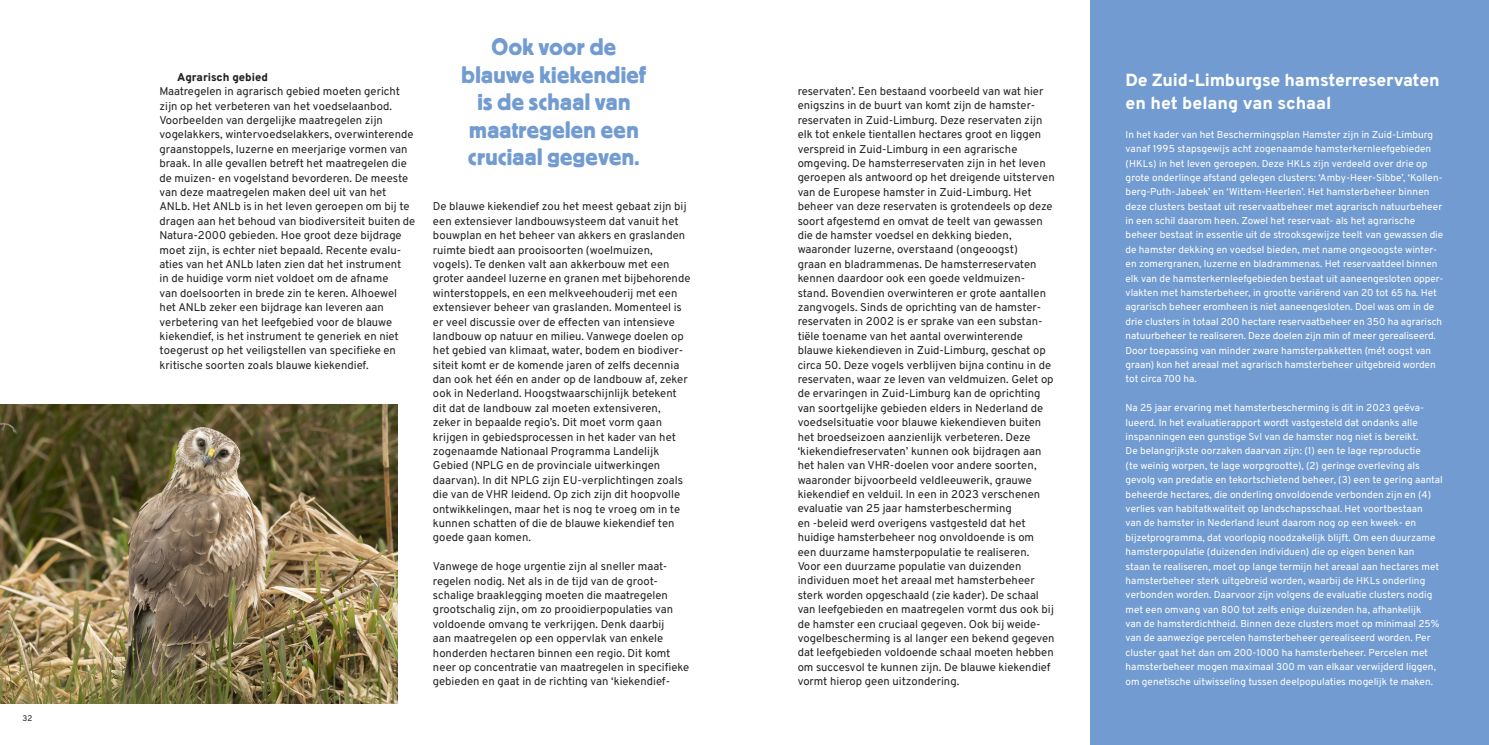
<style>
.page{position:relative;width:1489px;height:745px;background:#fff}
.page>*{position:absolute;margin:0;border:0;box-sizing:border-box;transform-origin:0 0}
.t1{font:23.75px/27.5px "Block BE";letter-spacing:.015em;color:#729cd1;text-align:center}
.t2{font:800 17.5px/22.5px "Overpass";letter-spacing:-.01em;color:#fff}
.t3{font:11.25px/14.4px "Overpass";color:#231f20}
.t4{font:800 11.25px "Overpass";color:#231f20}
.t5{font:10px/14.4px "Overpass";color:#fff}
.t6{font:8.12px "Overpass";color:#231f20}
</style>
<div class="page">
<div style="left:1090px;top:0;width:398px;height:744px;background:#729cd1"></div>
<img style="left:0;top:404px;width:397px;height:298px">
<p class="t6" style="left:23px;top:711px;width:11px">32</p>
<p class="t4" style="left:177px;top:68px;width:92px">Agrarisch gebied</p>
<p class="t3" style="left:159px;top:84px;width:257px">Maatregelen in agrarisch gebied moeten gericht zijn op het verbeteren van het voedselaanbod.<br>Voorbeelden van dergelijke maatregelen zijn vogelakkers, wintervoedselakkers, overwinterende graanstoppels, luzerne en meerjarige vormen van braak. In alle gevallen betreft het maatregelen die de muizen- en vogelstand bevorderen. De meeste van deze maatregelen maken deel uit van het ANLb. Het ANLb is in het leven geroepen om bij te dragen aan het behoud van biodiversiteit buiten de Natura-2000 gebieden. Hoe groot deze bijdrage moet zijn, is echter niet bepaald. Recente evalu&shy;aties van het ANLb laten zien dat het instrument<br>in de huidige vorm niet voldoet om de afname<br>van doelsoorten in brede zin te keren. Alhoewel het ANLb zeker een bijdrage kan leveren aan verbetering van het leefgebied voor de blauwe kiekendief, is het instrument te generiek en niet toegerust op het veiligstellen van specifieke en kritische soorten zoals blauwe kiekendief.</p>
<p class="t1" style="left:461px;top:32px;width:186px">Ook voor de blauwe kiekendief is de schaal van maatregelen een cruciaal gegeven.</p>
<p class="t3" style="left:433px;top:199px;width:259px">De blauwe kiekendief zou het meest gebaat zijn bij een extensiever landbouwsysteem dat vanuit het bouwplan en het beheer van akkers en graslanden ruimte biedt aan prooisoorten (woelmuizen, vogels). Te denken valt aan akkerbouw met een groter aandeel luzerne en granen met bijbehorende winterstoppels, en een melkveehouderij met een extensiever beheer van graslanden. Momenteel is er veel discussie over de effecten van intensieve landbouw op natuur en milieu. Vanwege doelen op het gebied van klimaat, water, bodem en biodiver&shy;siteit komt er de komende jaren of zelfs decennia dan ook het één en ander op de landbouw af, zeker ook in Nederland. Hoogstwaarschijnlijk betekent dit dat de landbouw zal moeten extensiveren, zeker in bepaalde regio’s. Dit moet vorm gaan krijgen in gebiedsprocessen in het kader van het zogenaamde Nationaal Programma Landelijk Gebied (NPLG en de provinciale uitwerkingen daarvan). In dit NPLG zijn EU-verplichtingen zoals die van de VHR leidend. Op zich zijn dit hoopvolle ontwikkelingen, maar het is nog te vroeg om in te kunnen schatten of die de blauwe kiekendief ten goede gaan komen.</p>
<p class="t3" style="left:433px;top:558px;width:258px">Vanwege de hoge urgentie zijn al sneller maat&shy;regelen nodig. Net als in de tijd van de groot&shy;schalige braaklegging moeten die maatregelen grootschalig zijn, om zo prooidierpopulaties van voldoende omvang te verkrijgen. Denk daarbij<br>aan maatregelen op een oppervlak van enkele honderden hectaren binnen een regio. Dit komt neer op concentratie van maatregelen in specifieke gebieden en gaat in de richting van ‘kiekendief-</p>
<p class="t3" style="left:797px;top:83px;width:258px">reservaten’. Een bestaand voorbeeld van wat hier enigszins in de buurt van komt zijn de hamster&shy;reservaten in Zuid-Limburg. Deze reservaten zijn elk tot enkele tientallen hectares groot en liggen verspreid in Zuid-Limburg in een agrarische omgeving. De hamsterreservaten zijn in het leven geroepen als antwoord op het dreigende uitsterven van de Europese hamster in Zuid-Limburg. Het beheer van deze reservaten is grotendeels op deze soort afgestemd en omvat de teelt van gewassen die de hamster voedsel en dekking bieden, waaronder luzerne, overstaand (ongeoogst)<br>graan en bladrammenas. De hamsterreservaten kennen daardoor ook een goede veldmuizen&shy;stand. Bovendien overwinteren er grote aantallen zangvogels. Sinds de oprichting van de hamster&shy;reservaten in 2002 is er sprake van een substan&shy;tiële toename van het aantal overwinterende blauwe kiekendieven in Zuid-Limburg, geschat op circa 50. Deze vogels verblijven bijna continu in de reservaten, waar ze leven van veldmuizen. Gelet op de ervaringen in Zuid-Limburg kan de oprichting van soortgelijke gebieden elders in Nederland de voedselsituatie voor blauwe kiekendieven buiten het broedseizoen aanzienlijk verbeteren. Deze ‘kiekendiefreservaten’ kunnen ook bijdragen aan het halen van VHR-doelen voor andere soorten, waaronder bijvoorbeeld veldleeuwerik, grauwe kiekendief en velduil. In een in 2023 verschenen evaluatie van 25 jaar hamsterbescherming<br>en - beleid werd overigens vastgesteld dat het huidige hamsterbeheer nog onvoldoende is om een duurzame hamsterpopulatie te realiseren.<br>Voor een duurzame populatie van duizenden individuen moet het areaal met hamsterbeheer sterk worden opgeschaald (zie kader). De schaal van leefgebieden en maatregelen vormt dus ook bij de hamster een cruciaal gegeven. Ook bij weide&shy;vogelbescherming is al langer een bekend gegeven dat leefgebieden voldoende schaal moeten hebben om succesvol te kunnen zijn. De blauwe kiekendief vormt hierop geen uitzondering.</p>
<p class="t2" style="left:1125px;top:68px;width:315px">De Zuid-Limburgse hamsterreservaten en het belang van schaal</p>
<p class="t5" style="left:1125px;top:127px;width:319px">In het kader van het Beschermingsplan Hamster zijn in Zuid-Limburg vanaf 1995 stapsgewijs acht zogenaamde hamsterkernleefgebieden (HKLs) in het leven geroepen. Deze HKLs zijn verdeeld over drie op grote onderlinge afstand gelegen clusters: ‘Amby-Heer-Sibbe’, ‘Kollen&shy;berg-Puth-Jabeek’ en ‘Wittem-Heerlen’. Het hamsterbeheer binnen deze clusters bestaat uit reservaatbeheer met agrarisch natuurbeheer in een schil daarom heen. Zowel het reservaat- als het agrarische beheer bestaat in essentie uit de strooksgewijze teelt van gewassen die de hamster dekking en voedsel bieden, met name ongeoogste winter&shy;en zomergranen, luzerne en bladrammenas. Het reservaatdeel binnen elk van de hamsterkernleefgebieden bestaat uit aaneengesloten opper&shy;vlakten met hamsterbeheer, in grootte variërend van 20 tot 65 ha. Het agrarisch beheer eromheen is niet aaneengesloten. Doel was om in de drie clusters in totaal 200 hectare reservaatbeheer en 350 ha agrarisch natuurbeheer te realiseren. Deze doelen zijn min of meer gerealiseerd.<br>Door toepassing van minder zware hamsterpakketten (mét oogst van graan) kon het areaal met agrarisch hamsterbeheer uitgebreid worden tot circa 700 ha.</p>
<p class="t5" style="left:1125px;top:400px;width:319px">Na 25 jaar ervaring met hamsterbescherming is dit in 2023 geëva&shy;lueerd. In het evaluatierapport wordt vastgesteld dat ondanks alle inspanningen een gunstige SvI van de hamster nog niet is bereikt.<br>De belangrijkste oorzaken daarvan zijn: (1) een te lage reproductie<br>(te weinig worpen, te lage worpgrootte), (2) geringe overleving als gevolg van predatie en tekortschietend beheer, (3) een te gering aantal beheerde hectares, die onderling onvoldoende verbonden zijn en (4) verlies van habitatkwaliteit op landschapsschaal. Het voortbestaan<br>van de hamster in Nederland leunt daarom nog op een kweek- en bijzetprogramma, dat voorlopig noodzakelijk blijft. Om een duurzame hamsterpopulatie (duizenden individuen) die op eigen benen kan<br>staan te realiseren, moet op lange termijn het areaal aan hectares met hamsterbeheer sterk uitgebreid worden, waarbij de HKLs onderling verbonden worden. Daarvoor zijn volgens de evaluatie clusters nodig met een omvang van 800 tot zelfs enige duizenden ha, afhankelijk<br>van de hamsterdichtheid. Binnen deze clusters moet op minimaal 25% van de aanwezige percelen hamsterbeheer gerealiseerd worden. Per cluster gaat het dan om 200-1000 ha hamsterbeheer. Percelen met hamsterbeheer mogen maximaal 300 m van elkaar verwijderd liggen, om genetische uitwisseling tussen deelpopulaties mogelijk te maken.</p>
</div>
